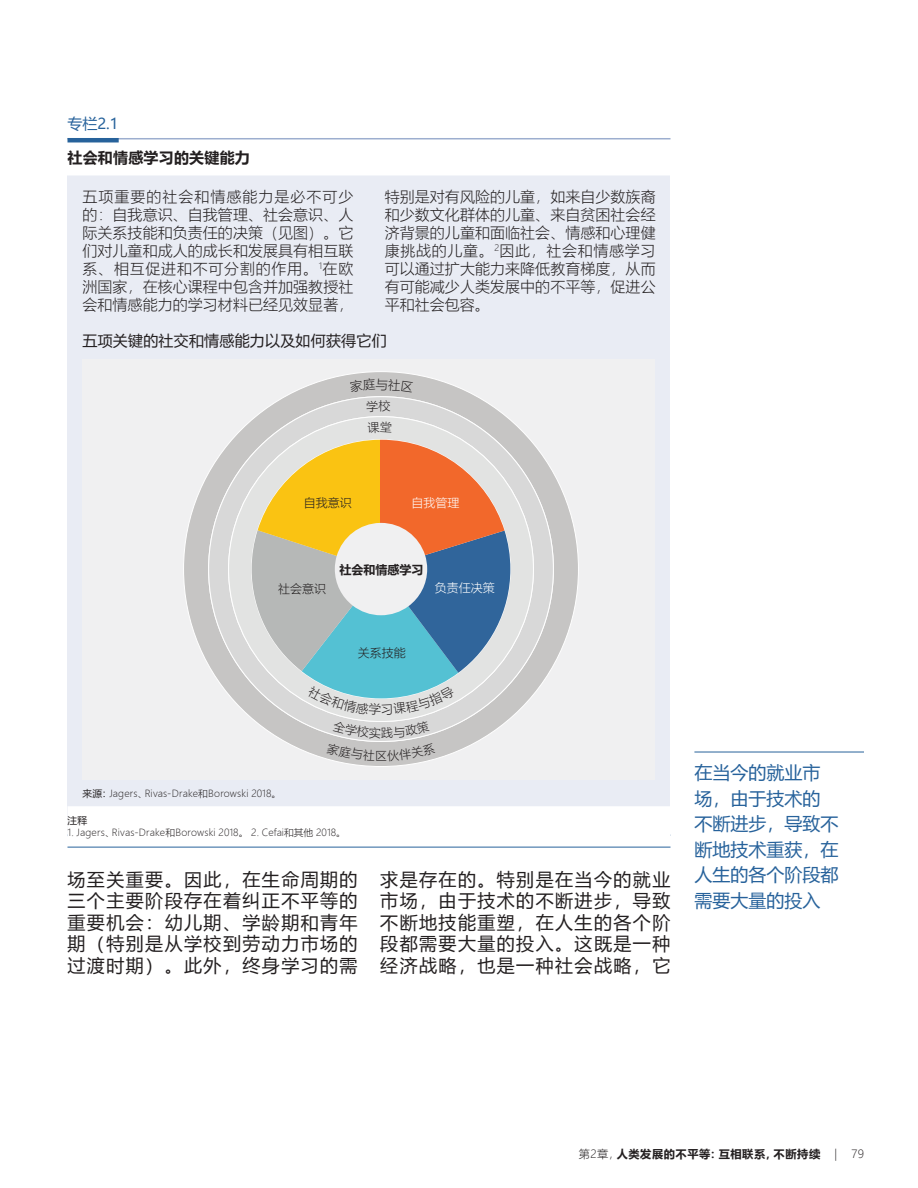
<style>
.page{position:relative;width:918px;height:1188px;background:#fff}
.page>*{position:absolute;margin:0;border:0;box-sizing:border-box;transform-origin:0 0}
.t1{font:18px/21.6px "Microsoft Ya Hei";letter-spacing:.08em;color:#231f20;text-align:justify}
.t2{font:18px/25.5px "Microsoft Ya Hei";color:#27629b}
.t3{font:300 15px/18px "Microsoft Ya Hei";letter-spacing:.005em;color:#231f20;text-align:justify}
.t4{font:15px "Microsoft Ya Hei";letter-spacing:.015em;color:#231f20}
.t5{font:700 15px "Microsoft Ya Hei";letter-spacing:.015em;color:#231f20}
.t6{font:15px "Microsoft Ya Hei";color:#27629b}
.t7{font:12.6px "Microsoft Ya Hei UI Light";color:#231f20}
.t8{font:12px "Microsoft Ya Hei UI Light";color:#231f20}
.t9{font:12px "Microsoft Ya Hei UI Light";color:#fff}
.t10{font:700 12px "Microsoft Ya Hei UI";color:#231f20}
.t11{font:700 11.25px "Microsoft Ya Hei";letter-spacing:.05em;color:#231f20}
.t12{font:300 11.25px "Microsoft Ya Hei";color:#231f20}
.t13{font:300 9.75px "Microsoft Ya Hei";letter-spacing:.01em;color:#231f20}
.t14{font:9.75px "Microsoft Ya Hei";color:#231f20}
.s1{font-weight:400}
.s2{font-weight:300}
</style>
<div class="page">
<hr style="left:694px;top:752px;width:170px;height:1px;background:#27629b">
<div style="left:68px;top:108px;width:602px;height:728px;background:#e9ecf4"></div>
<div style="left:66px;top:106px;width:606px;height:44px;background:#fff"></div>
<hr style="left:68px;top:138px;width:602px;height:1px;background:#9daecf">
<hr style="left:68px;top:138px;width:51px;height:4px;background:#27629b">
<div style="left:66px;top:148px;width:606px;height:27px;background:#fff"></div>
<div style="left:68px;top:806px;width:602px;height:35px;background:#fff"></div>
<hr style="left:68px;top:847px;width:602px;height:1px;background:#27629b">
<div style="left:82px;top:359px;width:574px;height:421px;background:#f0f0f1"></div>
<svg style="left:183px;top:371px;width:396px;height:396px"></svg>
<svg style="left:208px;top:396px;width:346px;height:346px"></svg>
<svg style="left:228px;top:416px;width:306px;height:306px"></svg>
<svg style="left:350px;top:378px;width:25px;height:14px"></svg>
<svg style="left:388px;top:378px;width:25px;height:14px"></svg>
<svg style="left:366px;top:400px;width:12px;height:12px"></svg>
<svg style="left:368px;top:421px;width:24px;height:12px"></svg>
<svg style="left:252px;top:440px;width:258px;height:321px"></svg>
<p class="t6" style="left:68px;top:113px;width:53px">专栏2.1</p>
<p class="t5" style="left:68px;top:148px;width:184px">社会和情感学习的关键能力</p>
<p class="t3" style="left:82px;top:188px;width:272px">五项重要的社会和情感能力是必不可少的：自我意识、自我管理、社会意识、人际关系技能和负责任的决策（见图）。它们对儿童和成人的成长和发展具有相互联系、相互促进和不可分割的作用。<sup>1</sup>在欧洲国家，在核心课程中包含并加强教授社会和情感能力的学习材料已经见效显著，</p>
<p class="t3" style="left:385px;top:188px;width:272px">特别是对有风险的儿童，如来自少数族裔和少数文化群体的儿童、来自贫困社会经济背景的儿童和面临社会、情感和心理健康挑战的儿童。<sup>2</sup>因此，社会和情感学习可以通过扩大能力来降低教育梯度，从而有可能减少人类发展中的不平等，促进公平和社会包容。</p>
<p class="t4" style="left:82px;top:331px;width:306px">五项关键的社交和情感能力以及如何获得它们</p>
<p class="t7" style="left:375px;top:376px;width:14px">与</p>
<p class="t8" style="left:378px;top:398px;width:14px">校</p>
<p class="t8" style="left:304px;top:494px;width:49px">自我意识</p>
<p class="t9" style="left:411px;top:494px;width:49px">自我管理</p>
<p class="t8" style="left:278px;top:581px;width:49px">社会意识</p>
<p class="t10" style="left:340px;top:561px;width:85px">社会和情感学习</p>
<p class="t9" style="left:435px;top:580px;width:61px">负责任决策</p>
<p class="t8" style="left:358px;top:645px;width:49px">关系技能</p>
<p class="t13" style="left:82px;top:787px;width:200px"><span class="s1">来源：</span>Jagers、Rivas-Drake和Borowski 2018。</p>
<p class="t14" style="left:67px;top:814px;width:21px">注释</p>
<p class="t13" style="left:67px;top:826px;width:280px">1. Jagers、Rivas-Drake和Borowski 2018。 2. Cefai和其他 2018。</p>
<p class="t8" style="left:375px;top:747px;width:14px">区</p>
<p class="t1" style="left:67px;top:868px;width:292px">场至关重要。因此，在生命周期的三个主要阶段存在着纠正不平等的重要机会：幼儿期、学龄期和青年期（特别是从学校到劳动力市场的过渡时期）。此外，终身学习的需</p>
<p class="t1" style="left:380px;top:868px;width:292px">求是存在的。特别是在当今的就业市场，由于技术的不断进步，导致不断地技能重塑，在人生的各个阶段都需要大量的投入。这既是一种经济战略，也是一种社会战略，它</p>
<p class="t2" style="left:694px;top:760px;width:145px">在当今的就业市场，由于技术的不断进步，导致不断地技术重获，在人生的各个阶段都需要大量的投入</p>
<p class="t11" style="left:579px;top:1146px;width:243px"><span class="s2">第2章，</span>人类发展的不平等：互相联系，不断持续</p>
<p class="t12" style="left:835px;top:1146px;width:4px">|</p>
<p class="t12" style="left:851px;top:1146px;width:14px">79</p>
</div>
